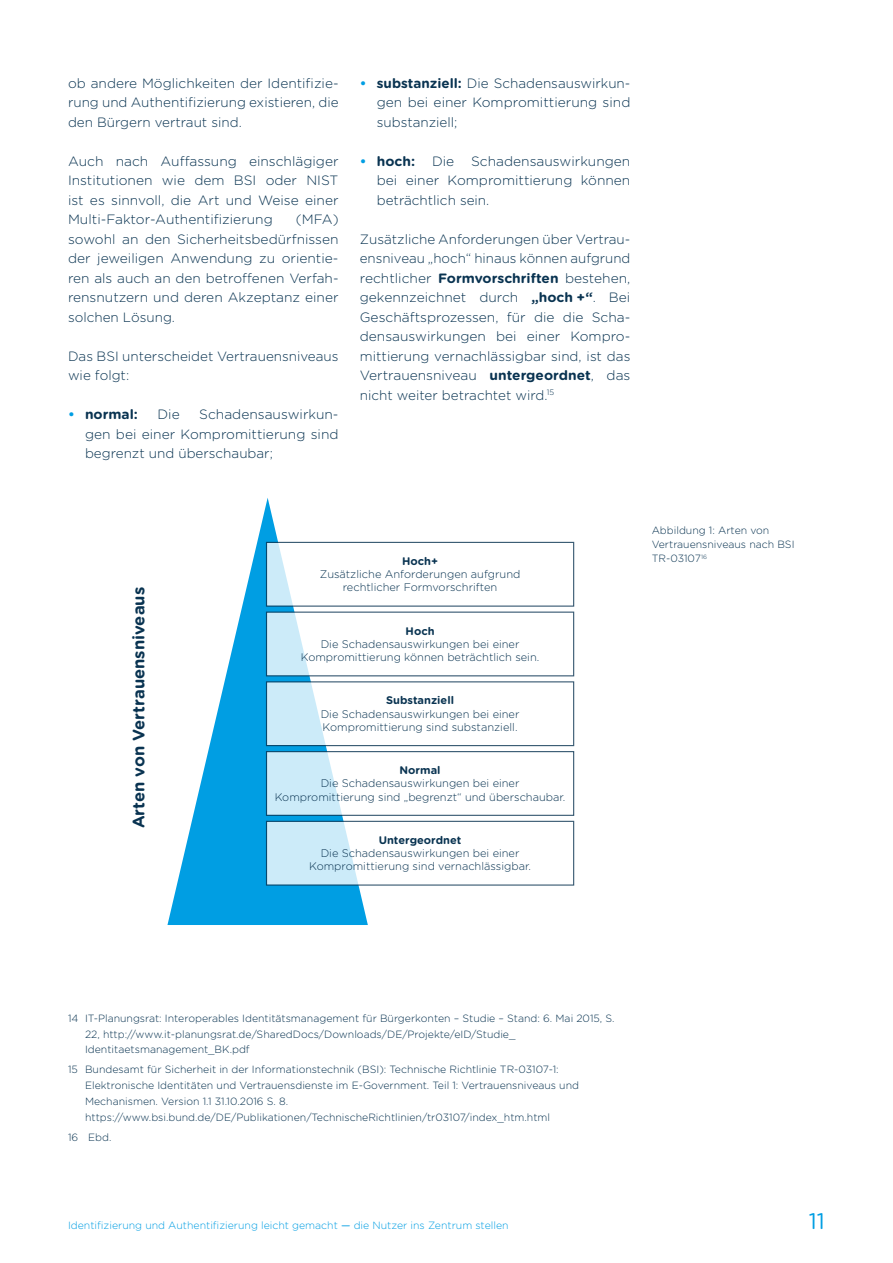
<style>
.page{position:relative;width:893px;height:1263px;background:#fff}
.page>*{position:absolute;margin:0;border:0;box-sizing:border-box;transform-origin:0 0}
.t1{font:22.5px "Gotham Rounded";color:#009ee3}
.t2{font:16.5px "Gotham Rounded Bold 2";color:#093351}
.t3{font:300 13.5px/19.5px "Gotham Rounded";color:#093351;text-align:justify}
.t4{font:700 13.5px "Gotham Rounded";color:#093351}
.t5{font:11.1px/13.2px "Gotham Rounded Light 4";color:#093351;text-align:center}
.t6{font:11.1px "Gotham Rounded Bold 2";color:#093351}
.t7{font:300 10.5px/15.8px "Gotham Rounded";color:#093351}
.t8{font:10.5px "Gotham Rounded Light 2";color:#009ee3}
.s1{color:#009ee3}
.s2{font-weight:700;color:#009ee3}
.s3{font-weight:700}
.s4{font-family:"Gotham Rounded Book 2"}
</style>
<div class="page">
<svg style="left:167px;top:498px;width:201px;height:427px"></svg>
<div style="left:266px;top:542px;width:308px;height:64px;background:#fff"></div>
<div style="left:266px;top:542px;width:308px;height:65px;border:1px solid #093351"></div>
<div style="left:266px;top:612px;width:308px;height:64px;background:#fff"></div>
<svg style="left:268px;top:683px;width:100px;height:61px"></svg>
<div style="left:266px;top:681px;width:308px;height:65px;border:1px solid #093351"></div>
<svg style="left:268px;top:753px;width:100px;height:61px;fill:#ccebf9"></svg>
<div style="left:266px;top:751px;width:308px;height:65px;border:1px solid #093351"></div>
<svg style="left:268px;top:823px;width:100px;height:61px;fill:#ccebf9"></svg>
<p class="t3" style="left:68px;top:72px;width:272px">ob andere Möglichkeiten der Identifizie&shy;rung und Authentifizierung existieren, die den Bürgern vertraut sind.</p>
<p class="t3" style="left:68px;top:150px;width:272px">Auch nach Auffassung einschlägiger Institutionen wie dem BSI oder NIST ist es sinnvoll, die Art und Weise einer Multi-Faktor-Authentifizierung</p>
<p class="t3" style="left:68px;top:209px;width:272px;text-indent:228px">(MFA) sowohl an den Sicherheitsbedürfnissen der jeweiligen Anwendung zu orientie&shy;ren als auch an den betroffenen Verfah&shy;rensnutzern und deren Akzeptanz einer solchen Lösung.</p>
<p class="t3" style="left:68px;top:345px;width:272px">Das BSI unterscheidet Vertrauensniveaus wie folgt:</p>
<p class="t4" style="left:68px;top:404px;width:71px"><span class="s1">•</span> normal:</p>
<p class="t3" style="left:158px;top:404px;width:24px">Die</p>
<p class="t3" style="left:85px;top:404px;width:255px;text-indent:114px">Schadensauswirkun&shy;gen bei einer Kompromittierung sind begrenzt und überschaubar;</p>
<p class="t3" style="left:377px;top:72px;width:255px;text-indent:-17px"><span class="s2">•</span> <span class="s3">substanziell:</span> Die Schadensauswirkun&shy;gen bei einer Kompromittierung sind substanziell;</p>
<p class="t4" style="left:360px;top:151px;width:57px"><span class="s1">•</span> hoch:</p>
<p class="t3" style="left:432px;top:150px;width:24px">Die</p>
<p class="t3" style="left:377px;top:150px;width:255px;text-indent:94px">Schadensauswirkungen bei einer Kompromittierung können beträchtlich sein.</p>
<p class="t3" style="left:360px;top:228px;width:272px">Zusätzliche Anforderungen über Vertrau&shy;ensniveau „hoch“ hinaus können aufgrund rechtlicher <span class="s3">Formvorschriften</span> bestehen, gekennzeichnet durch <span class="s3">„hoch +“</span>. Bei Geschäftsprozessen, für die die Scha&shy;densauswirkungen bei einer Kompro&shy;mittierung vernachlässigbar sind, ist das Vertrauensniveau <span class="s3">untergeordnet</span>, das nicht weiter betrachtet wird.<sup>15</sup></p>
<p class="t2" style="left:126px;top:828px;width:243px;rotate:-90deg">Arten von Vertrauensniveaus</p>
<p class="t6" style="left:402px;top:553px;width:37px">Hoch+</p>
<p class="t5" style="left:320px;top:567px;width:202px">Zusätzliche Anforderungen aufgrund rechtlicher Formvorschriften</p>
<p class="t6" style="left:406px;top:622px;width:30px">Hoch</p>
<p class="t5" style="left:301px;top:637px;width:240px">Die Schadensauswirkungen bei einer<br>Kompromittierung können beträchtlich sein.</p>
<p class="t6" style="left:386px;top:692px;width:69px">Substanziell</p>
<p class="t5" style="left:321px;top:706px;width:200px;text-align:left">Die Schadensauswirkungen bei einer<br>Kompromittierung sind substanziell.</p>
<p class="t6" style="left:400px;top:762px;width:43px">Normal</p>
<p class="t5" style="left:275px;top:776px;width:292px">Die Schadensauswirkungen bei einer<br>Kompromittierung sind „begrenzt“ und überschaubar.</p>
<p class="t6" style="left:379px;top:832px;width:84px">Untergeordnet</p>
<p class="t5" style="left:309px;top:846px;width:223px">Die Schadensauswirkungen bei einer<br>Kompromittierung sind vernachlässigbar.</p>
<p class="t7" style="left:652px;top:523px;width:144px;line-height:14.2px">Abbildung 1: Arten von<br>Vertrauensniveaus nach BSI<br>TR-03107<sup>16</sup></p>
<p class="t7" style="left:85px;top:1010px;width:531px;text-indent:-17px">14 IT-Planungsrat: Interoperables Identitätsmanagement für Bürgerkonten – Studie – Stand: 6. Mai 2015, S.<br>22, http://www.it-planungsrat.de/SharedDocs/Downloads/DE/Projekte/eID/Studie_<br>Identitaetsmanagement_BK.pdf</p>
<p class="t7" style="left:85px;top:1061px;width:496px;text-indent:-17px">15 Bundesamt für Sicherheit in der Informationstechnik (BSI): Technische Richtlinie TR-03107-1:<br>Elektronische Identitäten und Vertrauensdienste im E-Government. Teil 1: Vertrauensniveaus und Mechanismen. Version 1.1 31.10.2016 S. 8. https://www.bsi.bund.de/DE/Publikationen/TechnischeRichtlinien/tr03107/index_htm.html</p>
<p class="t7" style="left:68px;top:1128px;width:45px">16 Ebd.</p>
<p class="t8" style="left:68px;top:1218px;width:442px">Identifizierung und Authentifizierung leicht gemacht <span class="s4">—</span> die Nutzer ins Zentrum stellen</p>
<h1 class="t1" style="left:809px;top:1205px;width:18px">11</h1>
</div>
